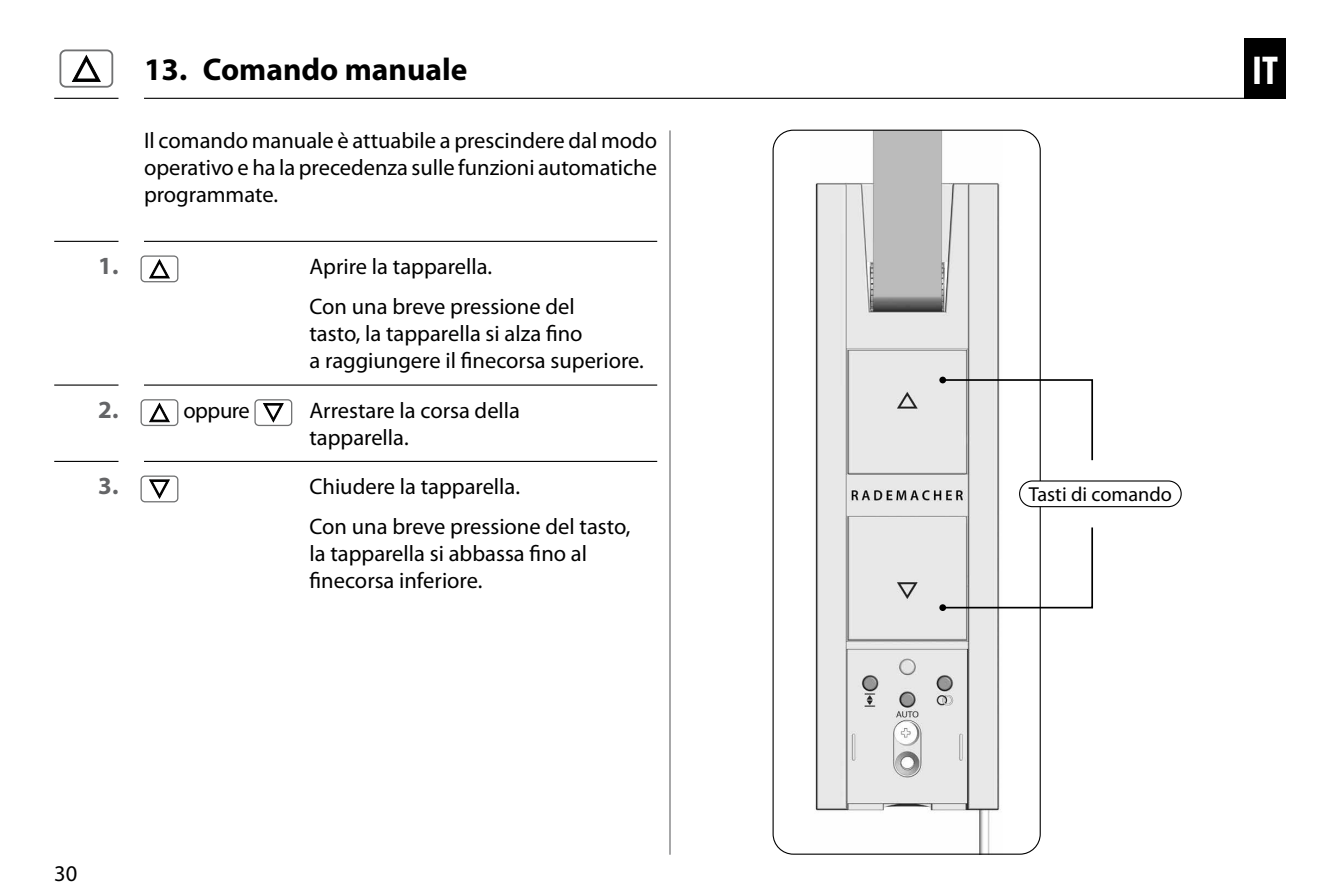
<style>
.page{position:relative;width:1340px;height:893px;background:#fff}
.page>*{position:absolute;margin:0;border:0;box-sizing:border-box;transform-origin:0 0}
.t1{font:700 condensed 40.5px "Myriad Pro";color:#fff}
.t2{font:700 31.5px "Myriad Pro";color:#000}
.t3{font:700 24.75px "Myriad Pro";color:#646567}
.t4{font:22.5px/27px "Myriad Pro";color:#000}
.t5{font:20.25px "Myriad Pro";color:#000}
</style>
<div class="page">
<div style="left:59px;top:49px;width:54px;height:39px;border:2px solid #707172;border-radius:5px"></div>
<svg style="left:72px;top:55px;width:29px;height:27px"></svg>
<div style="left:1244px;top:38px;width:41px;height:61px;background:#000"></div>
<img style="left:815px;top:132px;width:186px;height:721px">
<div style="left:1019px;top:480px;width:162px;height:27px;border:1px solid #000;border-radius:13px"></div>
<svg style="left:941px;top:378px;width:152px;height:84px"></svg>
<div style="left:939px;top:377px;width:7px;height:6px;background:#000;border-radius:50%"></div>
<svg style="left:941px;top:526px;width:152px;height:83px"></svg>
<div style="left:939px;top:604px;width:7px;height:7px;background:#000;border-radius:50%"></div>
<svg style="left:54px;top:98px;width:1190px;height:1px"></svg>
<svg style="left:54px;top:241px;width:603px;height:1px"></svg>
<svg style="left:54px;top:384px;width:603px;height:2px"></svg>
<svg style="left:54px;top:461px;width:603px;height:1px"></svg>
<div style="left:140px;top:255px;width:38px;height:27px;border:1px solid #707172;border-radius:4px"></div>
<svg style="left:149px;top:259px;width:20px;height:19px"></svg>
<div style="left:140px;top:399px;width:38px;height:27px;border:1px solid #707172;border-radius:4px"></div>
<svg style="left:149px;top:403px;width:20px;height:19px"></svg>
<div style="left:254px;top:399px;width:38px;height:27px;border:1px solid #707172;border-radius:4px"></div>
<svg style="left:263px;top:403px;width:20px;height:19px"></svg>
<div style="left:140px;top:475px;width:38px;height:27px;border:1px solid #707172;border-radius:4px"></div>
<svg style="left:149px;top:480px;width:20px;height:18px"></svg>
<hr style="left:669px;top:130px;width:1px;height:725px;background:#646567">
<h2 class="t2" style="left:144px;top:52px;width:325px">13. Comando manuale</h2>
<h1 class="t1" style="left:1251px;top:48px;width:27px">IT</h1>
<p class="t4" style="left:144px;top:127px;width:514px;text-align:justify">Il comando manuale è attuabile a prescindere dal modo operativo e ha la precedenza sulle funzioni automatiche programmate.</p>
<p class="t3" style="left:98px;top:252px;width:22px">1.</p>
<p class="t4" style="left:309px;top:246px;width:267px;line-height:40.5px">Aprire la tapparella.<br>Con una breve pressione del</p>
<p class="t4" style="left:309px;top:321px;width:336px">tasto, la tapparella si alza fino<br>a raggiungere il finecorsa superiore.</p>
<p class="t3" style="left:98px;top:395px;width:22px">2.</p>
<p class="t4" style="left:183px;top:397px;width:68px">oppure</p>
<p class="t4" style="left:309px;top:397px;width:212px">Arrestare la corsa della tapparella.</p>
<p class="t3" style="left:98px;top:472px;width:22px">3.</p>
<p class="t4" style="left:309px;top:467px;width:322px;line-height:40.3px">Chiudere la tapparella.<br>Con una breve pressione del tasto,</p>
<p class="t4" style="left:309px;top:541px;width:279px">la tapparella si abbassa fino al finecorsa inferiore.</p>
<p class="t5" style="left:1028px;top:484px;width:145px">Tasti di comando</p>
<p class="t4" style="left:54px;top:860px;width:25px">30</p>
</div>
